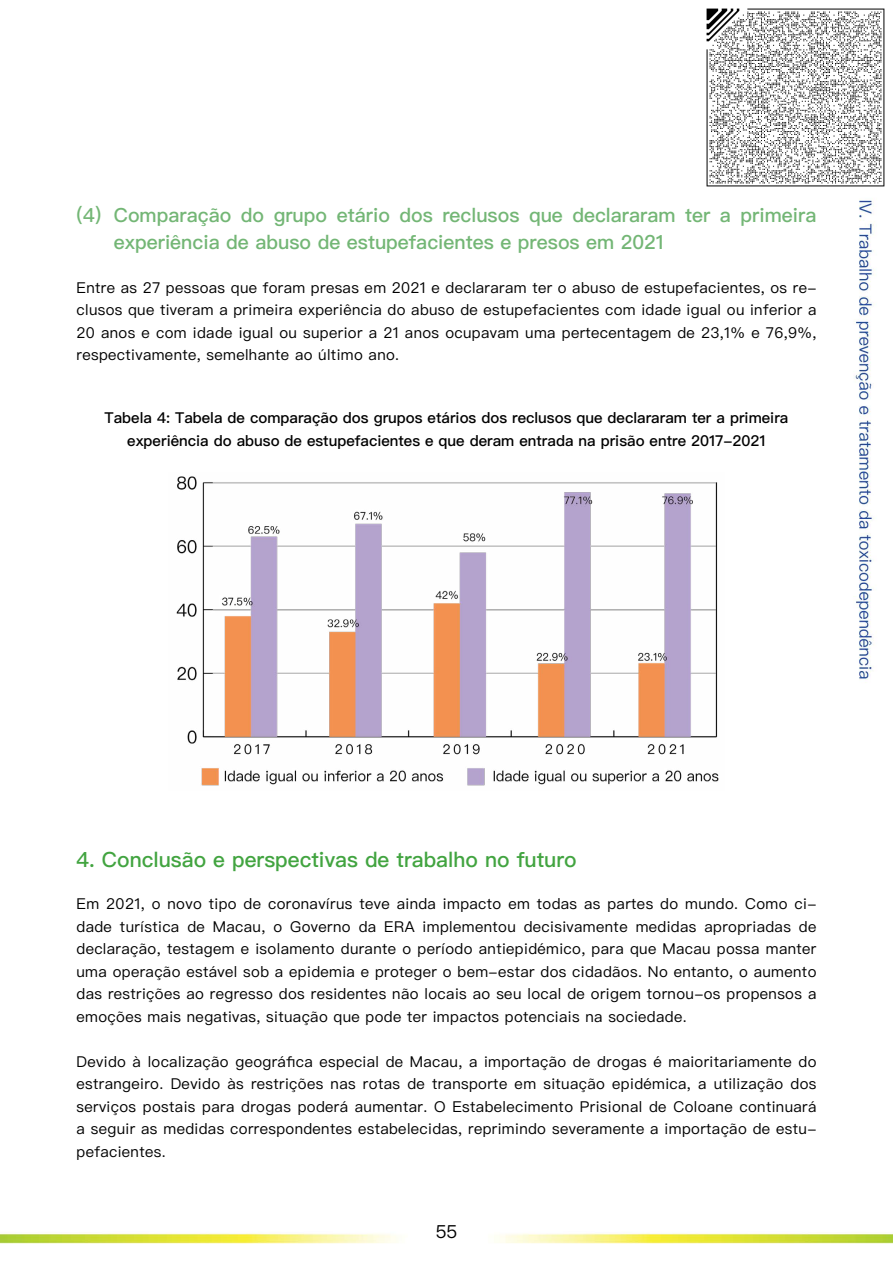
<style>
.page{position:relative;width:893px;height:1263px;background:#fff}
.page>*{position:absolute;margin:0;border:0;box-sizing:border-box;transform-origin:0 0}
.t1{font:500 21px "Ping Fang TC";color:#42a440}
.t2{font:500 19.5px/27px "Ping Fang TC";color:#73b675}
.t3{font:18px "Ping Fang HK";color:#000}
.t4{font:15px/22.5px "Ping Fang TC";letter-spacing:.025em;color:#000;text-align:justify}
.t5{font:500 15px/22.5px "Ping Fang TC";color:#000;text-align:center}
</style>
<div class="page">
<img style="left:0;top:1233px;width:893px;height:11px">
<img style="left:176px;top:476px;width:543px;height:310px">
<img style="left:706px;top:8px;width:179px;height:179px">
<img style="left:854px;top:200px;width:20px;height:480px">
<h2 class="t2" style="left:77px;top:201px;width:26px">(4)</h2>
<h2 class="t2" style="left:114px;top:201px;width:704px">Comparação do grupo etário dos reclusos que declararam ter a primeira experiência de abuso de estupefacientes e presos em 2021</h2>
<p class="t4" style="left:77px;top:276px;width:741px">Entre as 27 pessoas que foram presas em 2021 e declararam ter o abuso de estupefacientes, os re&shy;clusos que tiveram a primeira experiência do abuso de estupefacientes com idade igual ou inferior a 20 anos e com idade igual ou superior a 21 anos ocupavam uma pertecentagem de 23,1% e 76,9%, respectivamente, semelhante ao último ano.</p>
<p class="t5" style="left:105px;top:406px;width:685px">Tabela 4: Tabela de comparação dos grupos etários dos reclusos que declararam ter a primeira experiência do abuso de estupefacientes e que deram entrada na prisão entre 2017-2021</p>
<h1 class="t1" style="left:77px;top:847px;width:502px">4. Conclusão e perspectivas de trabalho no futuro</h1>
<p class="t4" style="left:77px;top:892px;width:741px">Em 2021, o novo tipo de coronavírus teve ainda impacto em todas as partes do mundo. Como ci&shy;dade turística de Macau, o Governo da ERA implementou decisivamente medidas apropriadas de declaração, testagem e isolamento durante o período antiepidémico, para que Macau possa manter uma operação estável sob a epidemia e proteger o bem-estar dos cidadãos. No entanto, o aumento das restrições ao regresso dos residentes não locais ao seu local de origem tornou-os propensos a emoções mais negativas, situação que pode ter impactos potenciais na sociedade.</p>
<p class="t4" style="left:77px;top:1050px;width:741px">Devido à localização geográfica especial de Macau, a importação de drogas é maioritariamente do estrangeiro. Devido às restrições nas rotas de transporte em situação epidémica, a utilização dos serviços postais para drogas poderá aumentar. O Estabelecimento Prisional de Coloane continuará a seguir as medidas correspondentes estabelecidas, reprimindo severamente a importação de estu&shy;pefacientes.</p>
<p class="t3" style="left:436px;top:1220px;width:23px">55</p>
</div>
